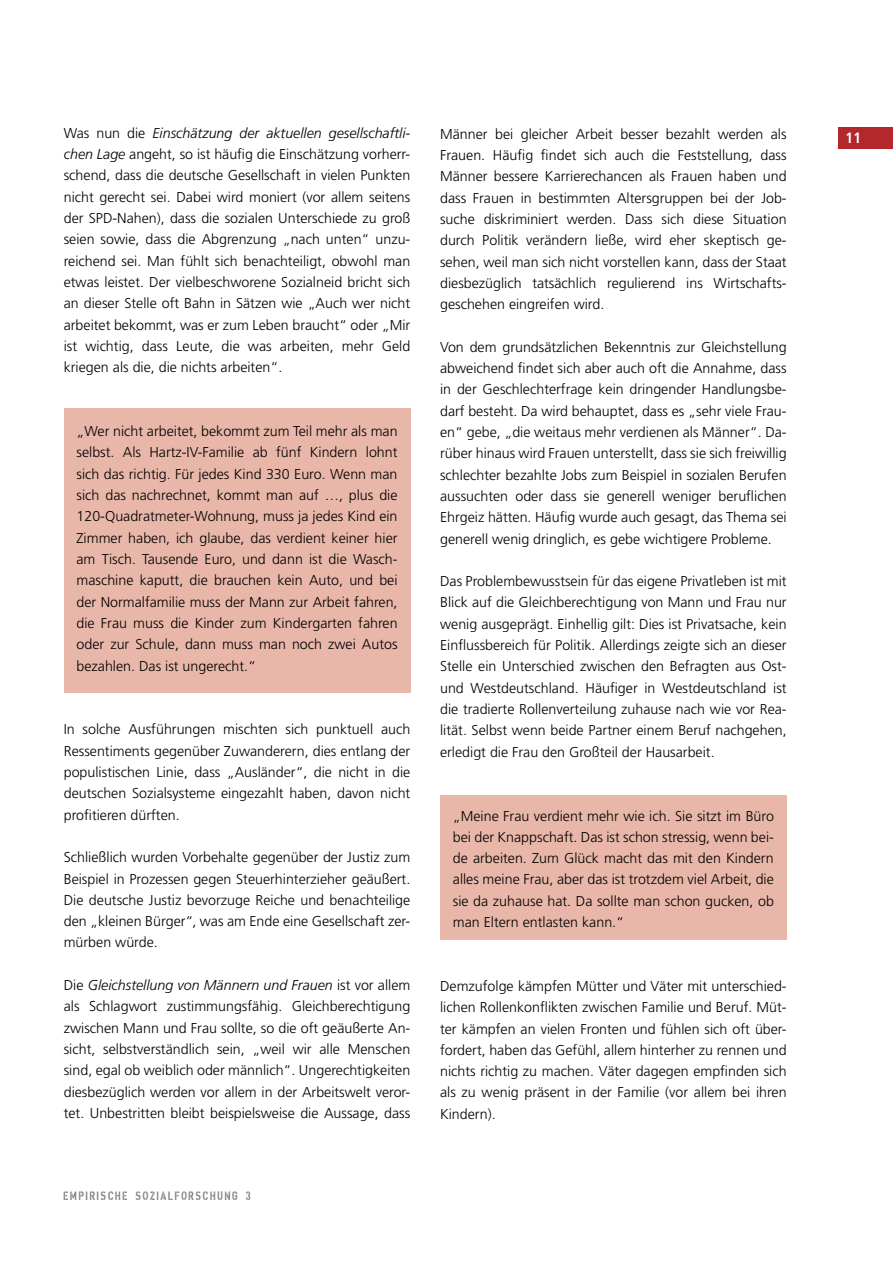
<style>
.page{position:relative;width:893px;height:1263px;background:#fff}
.page>*{position:absolute;margin:0;border:0;box-sizing:border-box;transform-origin:0 0}
.t1{font:700 condensed 15px "Frutiger";color:#fff}
.t2{font:300 14.25px/21.3px "Frutiger";color:#000;text-align:justify}
.t3{font:12px "XXIISTRAIGHT ARMY";letter-spacing:.12em;color:#818281}
.s1{font-style:italic}
</style>
<div class="page">
<div style="left:838px;top:128px;width:55px;height:21px;background:#b4282c"></div>
<div style="left:440px;top:795px;width:347px;height:145px;background:#e9b7aa"></div>
<div style="left:64px;top:408px;width:346px;height:284px;background:#e9b7aa"></div>
<p class="t2" style="left:64px;top:122px;width:348px">Was nun die <span class="s1">Einschätzung der aktuellen gesellschaftli&shy;chen Lage</span> angeht, so ist häufig die Einschätzung vorherr&shy;schend, dass die deutsche Gesellschaft in vielen Punkten nicht gerecht sei. Dabei wird moniert (vor allem seitens der SPD-Nahen), dass die sozialen Unterschiede zu groß seien sowie, dass die Abgrenzung „nach unten“ unzu&shy;reichend sei. Man fühlt sich benachteiligt, obwohl man etwas leistet. Der vielbeschworene Sozialneid bricht sich an dieser Stelle oft Bahn in Sätzen wie „Auch wer nicht arbeitet bekommt, was er zum Leben braucht“ oder „Mir ist wichtig, dass Leute, die was arbeiten, mehr Geld kriegen als die, die nichts arbeiten“.</p>
<p class="t2" style="left:77px;top:420px;width:323px">„Wer nicht arbeitet, bekommt zum Teil mehr als man selbst. Als Hartz-IV-Familie ab fünf Kindern lohnt sich das richtig. Für jedes Kind 330 Euro. Wenn man sich das nachrechnet, kommt man auf …, plus die 120-Quadratmeter-Wohnung, muss ja jedes Kind ein Zimmer haben, ich glaube, das verdient keiner hier am Tisch. Tausende Euro, und dann ist die Wasch&shy;maschine kaputt, die brauchen kein Auto, und bei der Normalfamilie muss der Mann zur Arbeit fahren, die Frau muss die Kinder zum Kindergarten fahren oder zur Schule, dann muss man noch zwei Autos bezahlen. Das ist ungerecht.“</p>
<p class="t2" style="left:64px;top:719px;width:348px">In solche Ausführungen mischten sich punktuell auch Ressentiments gegenüber Zuwanderern, dies entlang der populistischen Linie, dass „Ausländer“, die nicht in die deutschen Sozialsysteme eingezahlt haben, davon nicht profitieren dürften.</p>
<p class="t2" style="left:64px;top:847px;width:348px">Schließlich wurden Vorbehalte gegenüber der Justiz zum Beispiel in Prozessen gegen Steuerhinterzieher geäußert.<br>Die deutsche Justiz bevorzuge Reiche und benachteilige den „kleinen Bürger“, was am Ende eine Gesellschaft zer&shy;mürben würde.</p>
<p class="t2" style="left:64px;top:974px;width:348px">Die <span class="s1">Gleichstellung von Männern und Frauen</span> ist vor allem als Schlagwort zustimmungsfähig. Gleichberechtigung zwischen Mann und Frau sollte, so die oft geäußerte An&shy;sicht, selbstverständlich sein, „weil wir alle Menschen sind, egal ob weiblich oder männlich“. Ungerechtigkeiten diesbezüglich werden vor allem in der Arbeitswelt veror&shy;tet. Unbestritten bleibt beispielsweise die Aussage, dass</p>
<p class="t3" style="left:64px;top:1188px;width:189px">EMPIRISCHE SOZIALFORSCHUNG 3</p>
<p class="t2" style="left:440px;top:123px;width:348px">Männer bei gleicher Arbeit besser bezahlt werden als</p>
<p class="t1" style="left:846px;top:129px;width:17px">11</p>
<p class="t2" style="left:440px;top:144px;width:348px">Frauen. Häufig findet sich auch die Feststellung, dass Männer bessere Karrierechancen als Frauen haben und dass Frauen in bestimmten Altersgruppen bei der Job&shy;suche diskriminiert werden. Dass sich diese Situation durch Politik verändern ließe, wird eher skeptisch ge&shy;sehen, weil man sich nicht vorstellen kann, dass der Staat diesbezüglich tatsächlich regulierend ins Wirtschafts&shy;geschehen eingreifen wird.</p>
<p class="t2" style="left:440px;top:336px;width:348px">Von dem grundsätzlichen Bekenntnis zur Gleichstellung abweichend findet sich aber auch oft die Annahme, dass in der Geschlechterfrage kein dringender Handlungsbe&shy;darf besteht. Da wird behauptet, dass es „sehr viele Frau&shy;en“ gebe, „die weitaus mehr verdienen als Männer“. Da&shy;rüber hinaus wird Frauen unterstellt, dass sie sich freiwillig schlechter bezahlte Jobs zum Beispiel in sozialen Berufen aussuchten oder dass sie generell weniger beruflichen Ehrgeiz hätten. Häufig wurde auch gesagt, das Thema sei generell wenig dringlich, es gebe wichtigere Probleme.</p>
<p class="t2" style="left:440px;top:570px;width:348px">Das Problembewusstsein für das eigene Privatleben ist mit Blick auf die Gleichberechtigung von Mann und Frau nur wenig ausgeprägt. Einhellig gilt: Dies ist Privatsache, kein Einflussbereich für Politik. Allerdings zeigte sich an dieser Stelle ein Unterschied zwischen den Befragten aus Ost&shy;und Westdeutschland. Häufiger in Westdeutschland ist die tradierte Rollenverteilung zuhause nach wie vor Rea&shy;lität. Selbst wenn beide Partner einem Beruf nachgehen, erledigt die Frau den Großteil der Hausarbeit.</p>
<p class="t2" style="left:453px;top:805px;width:323px">„Meine Frau verdient mehr wie ich. Sie sitzt im Büro bei der Knappschaft. Das ist schon stressig, wenn bei&shy;de arbeiten. Zum Glück macht das mit den Kindern alles meine Frau, aber das ist trotzdem viel Arbeit, die sie da zuhause hat. Da sollte man schon gucken, ob man Eltern entlasten kann.“</p>
<p class="t2" style="left:440px;top:975px;width:348px">Demzufolge kämpfen Mütter und Väter mit unterschied&shy;lichen Rollenkonflikten zwischen Familie und Beruf. Müt&shy;ter kämpfen an vielen Fronten und fühlen sich oft über&shy;fordert, haben das Gefühl, allem hinterher zu rennen und nichts richtig zu machen. Väter dagegen empfinden sich als zu wenig präsent in der Familie (vor allem bei ihren Kindern).</p>
</div>
